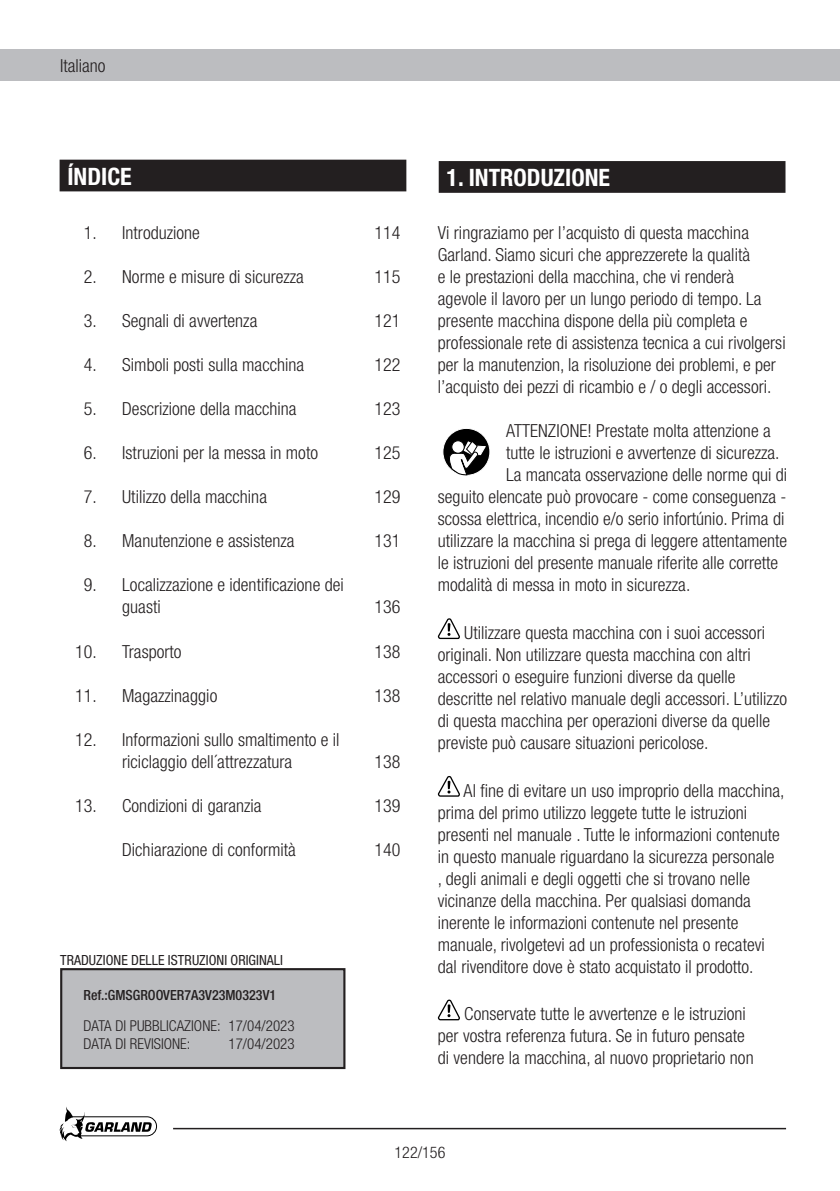
<style>
.page{position:relative;width:840px;height:1191px;background:#fff}
.page>*{position:absolute;margin:0;border:0;box-sizing:border-box;transform-origin:0 0}
.TITULOS{font:700 condensed 24px "Helvetica Neue";color:#fff}
.TEXTO{font:300 condensed 18px/22px "Helvetica Neue";color:#231f20}
.t1{font:300 condensed 16px "Helvetica Neue";color:#231f20}
.t2{font:300 condensed 15px "Helvetica Neue";color:#231f20}
.TEXTO-2{font:condensed 14px "Helvetica Neue";color:#231f20}
.t3{font:500 condensed 14px "Helvetica Neue";color:#231f20}
</style>
<div class="page">
<div style="left:0;top:50px;width:839px;height:31px;background:#bcbdc0"></div>
<svg style="left:59px;top:1107px;width:98px;height:34px"></svg>
<hr style="left:173px;top:1127px;width:612px;height:2px;background:#231f20">
<svg style="left:437px;top:618px;width:23px;height:21px"></svg>
<svg style="left:437px;top:776px;width:23px;height:21px"></svg>
<svg style="left:437px;top:1000px;width:23px;height:21px"></svg>
<svg style="left:442px;top:428px;width:47px;height:47px"></svg>
<div style="left:442px;top:428px;width:48px;height:47px;border:1px solid #fff;border-radius:50%"></div>
<svg style="left:448px;top:440px;width:37px;height:36px"></svg>
<div style="left:451px;top:441px;width:13px;height:12px;background:#fff;border-radius:50%"></div>
<div style="left:451px;top:440px;width:13px;height:13px;border:1px solid #000;border-radius:50%"></div>
<div style="left:61px;top:969px;width:283px;height:99px;background:#bcbdc0"></div>
<div style="left:60px;top:968px;width:285px;height:101px;border:2px solid #231f20"></div>
<div style="left:439px;top:162px;width:345px;height:30px;background:#231f20"></div>
<div style="left:438px;top:161px;width:347px;height:32px;border:2px solid #231f20"></div>
<div style="left:61px;top:161px;width:344px;height:29px;background:#231f20"></div>
<div style="left:60px;top:160px;width:346px;height:31px;border:2px solid #231f20"></div>
<p class="TEXTO" style="left:60px;top:55px;width:47px">Italiano</p>
<p class="TITULOS" style="left:67px;top:162px;width:66px">ÍNDICE</p>
<p class="TITULOS" style="left:446px;top:163px;width:165px">1. INTRODUZIONE</p>
<p class="TEXTO" style="left:84px;top:222px;width:118px">1. Introduzione</p>
<p class="TEXTO" style="left:374px;top:222px;width:27px">114</p>
<p class="TEXTO" style="left:84px;top:266px;width:221px">2. Norme e misure di sicurezza</p>
<p class="TEXTO" style="left:374px;top:266px;width:27px">115</p>
<p class="TEXTO" style="left:84px;top:310px;width:175px">3. Segnali di avvertenza</p>
<p class="TEXTO" style="left:374px;top:310px;width:27px">121</p>
<p class="TEXTO" style="left:84px;top:354px;width:222px">4. Simboli posti sulla macchina</p>
<p class="TEXTO" style="left:374px;top:354px;width:27px">122</p>
<p class="TEXTO" style="left:84px;top:398px;width:214px">5. Descrizione della macchina</p>
<p class="TEXTO" style="left:374px;top:398px;width:27px">123</p>
<p class="TEXTO" style="left:84px;top:442px;width:235px">6. Istruzioni per la messa in moto</p>
<p class="TEXTO" style="left:374px;top:442px;width:27px">125</p>
<p class="TEXTO" style="left:84px;top:486px;width:185px">7. Utilizzo della macchina</p>
<p class="TEXTO" style="left:374px;top:486px;width:27px">129</p>
<p class="TEXTO" style="left:84px;top:530px;width:212px">8. Manutenzione e assistenza</p>
<p class="TEXTO" style="left:374px;top:530px;width:27px">131</p>
<p class="TEXTO" style="left:84px;top:574px;width:261px">9. Localizzazione e identificazione dei</p>
<p class="TEXTO" style="left:122px;top:596px;width:40px">guasti</p>
<p class="TEXTO" style="left:374px;top:596px;width:27px">136</p>
<p class="TEXTO" style="left:75px;top:640px;width:108px">10. Trasporto</p>
<p class="TEXTO" style="left:374px;top:640px;width:27px">138</p>
<p class="TEXTO" style="left:75px;top:684px;width:144px">11. Magazzinaggio</p>
<p class="TEXTO" style="left:374px;top:684px;width:27px">138</p>
<p class="TEXTO" style="left:75px;top:728px;width:266px;text-align:center">12. Informazioni sullo smaltimento e il riciclaggio dell´attrezzatura</p>
<p class="TEXTO" style="left:374px;top:750px;width:27px">138</p>
<p class="TEXTO" style="left:75px;top:794px;width:188px">13. Condizioni di garanzia</p>
<p class="TEXTO" style="left:374px;top:794px;width:27px">139</p>
<p class="TEXTO" style="left:122px;top:838px;width:175px">Dichiarazione di conformità</p>
<p class="TEXTO" style="left:374px;top:838px;width:27px">140</p>
<p class="TEXTO-2" style="left:60px;top:951px;width:224px">TRADUZIONE DELLE ISTRUZIONI ORIGINALI</p>
<p class="t3" style="left:83px;top:986px;width:194px">Ref.:GMSGROOVER7A3V23M0323V1</p>
<p class="t2" style="left:83px;top:1017px;width:212px">DATA DI PUBBLICAZIONE: 17/04/2023</p>
<p class="t2" style="left:83px;top:1034px;width:108px">DATA DI REVISIONE:</p>
<p class="t2" style="left:228px;top:1034px;width:68px">17/04/2023</p>
<p class="TEXTO" style="left:437px;top:222px;width:349px">Vi ringraziamo per l’acquisto di questa macchina Garland. Siamo sicuri che apprezzerete la qualità<br>e le prestazioni della macchina, che vi renderà agevole il lavoro per un lungo periodo di tempo. La presente macchina dispone della più completa e professionale rete di assistenza tecnica a cui rivolgersi per la manutenzion, la risoluzione dei problemi, e per l’acquisto dei pezzi di ricambio e / o degli accessori.</p>
<p class="TEXTO" style="left:506px;top:420px;width:266px">ATTENZIONE! Prestate molta attenzione a</p>
<p class="TEXTO" style="left:506px;top:442px;width:275px">tutte le istruzioni e avvertenze di sicurezza.</p>
<p class="TEXTO" style="left:506px;top:464px;width:282px">La mancata osservazione delle norme qui di</p>
<p class="TEXTO" style="left:437px;top:486px;width:350px">seguito elencate può provocare - come conseguenza -</p>
<p class="TEXTO" style="left:437px;top:508px;width:348px">scossa elettrica, incendio e/o serio infortúnio. Prima di</p>
<p class="TEXTO" style="left:437px;top:530px;width:350px">utilizzare la macchina si prega di leggere attentamente</p>
<p class="TEXTO" style="left:437px;top:552px;width:342px">le istruzioni del presente manuale riferite alle corrette</p>
<p class="TEXTO" style="left:437px;top:574px;width:254px">modalità di messa in moto in sicurezza.</p>
<p class="TEXTO" style="left:437px;top:621px;width:350px;text-indent:26px">Utilizzare questa macchina con i suoi accessori originali. Non utilizzare questa macchina con altri accessori o eseguire funzioni diverse da quelle descritte nel relativo manuale degli accessori. L’utilizzo di questa macchina per operazioni diverse da quelle previste può causare situazioni pericolose.</p>
<p class="TEXTO" style="left:437px;top:779px;width:348px;text-indent:26px">Al fine di evitare un uso improprio della macchina, prima del primo utilizzo leggete tutte le istruzioni presenti nel manuale . Tutte le informazioni contenute in questo manuale riguardano la sicurezza personale<br>, degli animali e degli oggetti che si trovano nelle vicinanze della macchina. Per qualsiasi domanda inerente le informazioni contenute nel presente manuale, rivolgetevi ad un professionista o recatevi dal rivenditore dove è stato acquistato il prodotto.</p>
<p class="TEXTO" style="left:437px;top:1002px;width:317px;text-indent:26px">Conservate tutte le avvertenze e le istruzioni per vostra referenza futura. Se in futuro pensate di vendere la macchina, al nuovo proprietario non</p>
<p class="t1" style="left:394px;top:1143px;width:52px">122/156</p>
</div>
